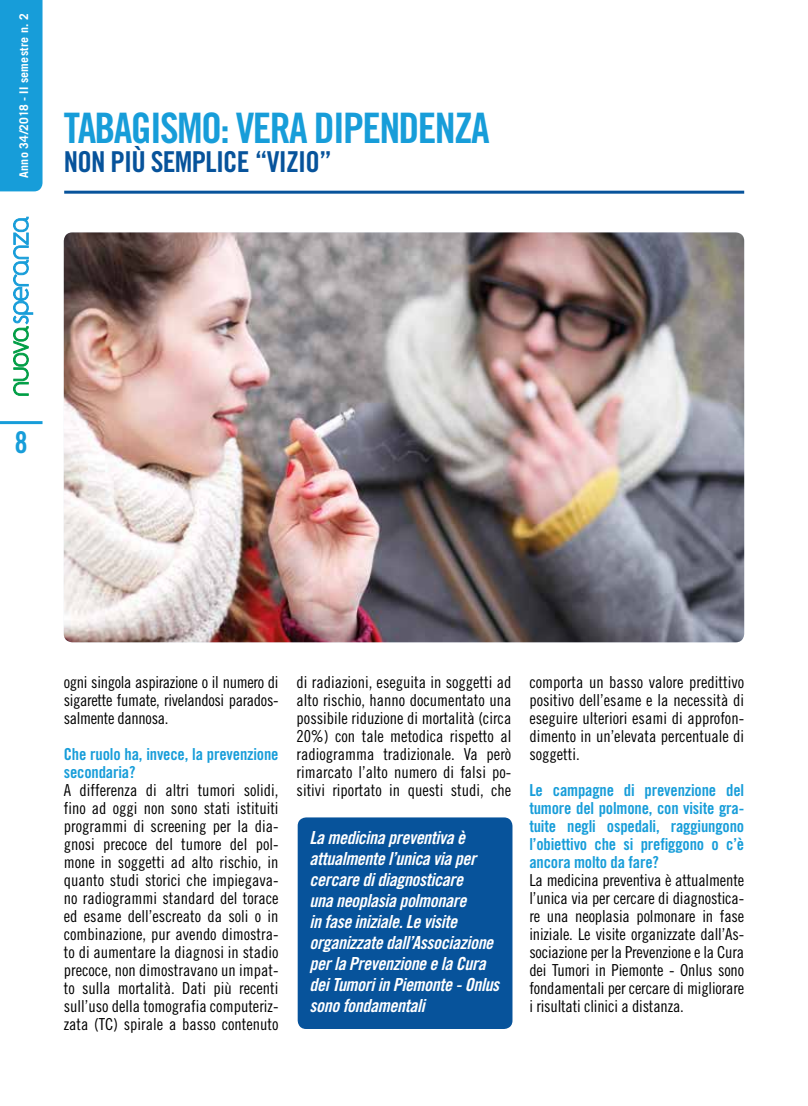
<style>
.page{position:relative;width:808px;height:1106px;background:#fff}
.page>*{position:absolute;margin:0;border:0;box-sizing:border-box;transform-origin:0 0}
.t1{font:42px "Trade Gothic Bold Cond Twenty";letter-spacing:-.04em;color:#179dd9}
.t2{font:30px "Trade Gothic Bold Cond Twenty";color:#179dd9}
.t3{font:28.8px "Trade Gothic Bold Cond Twenty";letter-spacing:-.025em;color:#07539b}
.t4{font:18px/21px "Trade Gothic Bold Cond Twenty Obl";letter-spacing:-.02em;color:#fff}
.t5{font:16.5px/18px "Trade Gothic Cond Eighteen";color:#000;text-align:justify}
.t6{font:16.5px/18px "Trade Gothic Bold Cond Twenty";letter-spacing:-.01em;color:#179dd9}
.t7{font:700 12px "Trade Gothic";letter-spacing:.025em;color:#fff}
</style>
<div class="page">
<svg style="left:13px;top:217px;width:20px;height:179px"></svg>
<div style="left:0;top:0;width:43px;height:191px;background:#179dd9"></div>
<hr style="left:0;top:421px;width:43px;height:3px;background:#179dd9">
<hr style="left:64px;top:191px;width:680px;height:3px;background:#07539b">
<img style="left:64px;top:232px;width:680px;height:410px">
<div style="left:298px;top:817px;width:214px;height:212px;background:#07539b;border-radius:9px"></div>
<p class="t7" style="left:16px;top:178px;width:166px;rotate:-90deg">Anno 34/2018 - II semestre n. 2</p>
<h1 class="t1" style="left:64px;top:102px;width:428px">TABAGISMO: VERA DIPENDENZA</h1>
<h3 class="t3" style="left:64px;top:144px;width:270px">NON PIÙ SEMPLICE “VIZIO”</h3>
<h2 class="t2" style="left:15px;top:423px;width:15px">8</h2>
<p class="t5" style="left:64px;top:673px;width:216px">ogni singola aspirazione o il numero di sigarette fumate, rivelandosi parados&shy;salmente dannosa.</p>
<p class="t6" style="left:64px;top:745px;width:216px">Che ruolo ha, invece, la prevenzione secondaria?</p>
<p class="t5" style="left:64px;top:781px;width:216px">A differenza di altri tumori solidi, fino ad oggi non sono stati istituiti programmi di screening per la dia&shy;gnosi precoce del tumore del pol&shy;mone in soggetti ad alto rischio, in quanto studi storici che impiegava&shy;no radiogrammi standard del torace ed esame dell’escreato da soli o in combinazione, pur avendo dimostra&shy;to di aumentare la diagnosi in stadio precoce, non dimostravano un impat&shy;to sulla mortalità. Dati più recenti sull’uso della tomografia computeriz&shy;zata (TC) spirale a basso contenuto</p>
<p class="t5" style="left:297px;top:673px;width:216px">di radiazioni, eseguita in soggetti ad alto rischio, hanno documentato una possibile riduzione di mortalità (circa 20%) con tale metodica rispetto al radiogramma tradizionale. Va però rimarcato l’alto numero di falsi po&shy;sitivi riportato in questi studi, che</p>
<p class="t5" style="left:529px;top:673px;width:216px">comporta un basso valore predittivo positivo dell’esame e la necessità di eseguire ulteriori esami di approfon&shy;dimento in un’elevata percentuale di soggetti.</p>
<p class="t6" style="left:529px;top:781px;width:216px;text-align:justify">Le campagne di prevenzione del tumore del polmone, con visite gra&shy;tuite negli ospedali, raggiungono l’obiettivo che si prefiggono o c’è ancora molto da fare?</p>
<p class="t5" style="left:529px;top:871px;width:216px">La medicina preventiva è attualmente l’unica via per cercare di diagnostica&shy;re una neoplasia polmonare in fase iniziale. Le visite organizzate dall’As&shy;sociazione per la Prevenzione e la Cura dei Tumori in Piemonte - Onlus sono fondamentali per cercare di migliorare i risultati clinici a distanza.</p>
<p class="t4" style="left:309px;top:827px;width:191px">La medicina preventiva è attualmente l’unica via per cercare di diagnosticare<br>una neoplasia polmonare<br>in fase iniziale. Le visite organizzate dall’Associazione per la Prevenzione e la Cura dei Tumori in Piemonte - Onlus sono fondamentali</p>
</div>
